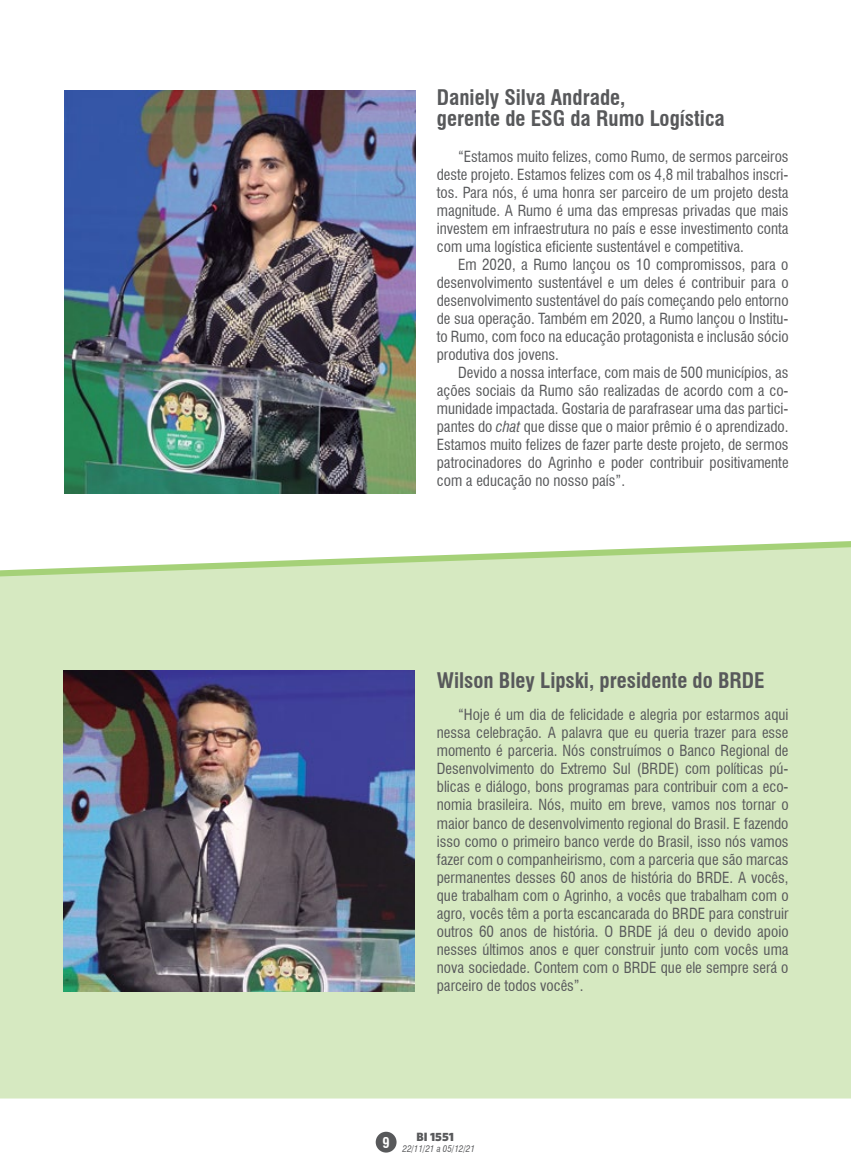
<style>
.page{position:relative;width:851px;height:1170px;background:#fff}
.page>*{position:absolute;margin:0;border:0;box-sizing:border-box;transform-origin:0 0}
.t1{font:700 condensed 21px/21px "Swiss 721 BT";color:#58595b}
.t2{font:condensed 15px/18px "Swiss 721 BT";color:#58595b;text-align:justify}
.t3{font:700 condensed 14.4px "Swiss 721 BT";color:#fff}
.t4{font:900 12px "Whitney HTF";color:#58595b}
.t5{font:italic condensed 9px "Swiss 721 BT";color:#58595b}
.s1{font-style:italic}
</style>
<div class="page">
<div style="left:375px;top:1131px;width:21px;height:21px;background:#58595b;border-radius:50%"></div>
<div style="left:0;top:547px;width:850px;height:551px;background:#d6e9c1"></div>
<img style="left:65px;top:90px;width:351px;height:403px">
<img style="left:64px;top:670px;width:350px;height:321px">
<h1 class="t1" style="left:437px;top:87px;width:289px">Daniely Silva Andrade,<br>gerente de ESG da Rumo Logística</h1>
<p class="t2" style="left:437px;top:148px;width:353px;text-indent:21px">“Estamos muito felizes, como Rumo, de sermos parceiros deste projeto. Estamos felizes com os 4,8 mil trabalhos inscri&shy;tos. Para nós, é uma honra ser parceiro de um projeto desta magnitude. A Rumo é uma das empresas privadas que mais investem em infraestrutura no país e esse investimento conta com uma logística eficiente sustentável e competitiva.</p>
<p class="t2" style="left:437px;top:256px;width:353px;text-indent:21px">Em 2020, a Rumo lançou os 10 compromissos, para o desenvolvimento sustentável e um deles é contribuir para o desenvolvimento sustentável do país começando pelo entorno de sua operação. Também em 2020, a Rumo lançou o Institu&shy;to Rumo, com foco na educação protagonista e inclusão sócio produtiva dos jovens.</p>
<p class="t2" style="left:437px;top:364px;width:353px;text-indent:21px">Devido a nossa interface, com mais de 500 municípios, as ações sociais da Rumo são realizadas de acordo com a co&shy;munidade impactada. Gostaria de parafrasear uma das partici&shy;pantes do <span class="s1">chat</span> que disse que o maior prêmio é o aprendizado.<br>Estamos muito felizes de fazer parte deste projeto, de sermos patrocinadores do Agrinho e poder contribuir positivamente com a educação no nosso país”.</p>
<h1 class="t1" style="left:437px;top:669px;width:329px">Wilson Bley Lipski, presidente do BRDE</h1>
<p class="t2" style="left:437px;top:706px;width:353px;text-indent:21px">“Hoje é um dia de felicidade e alegria por estarmos aqui nessa celebração. A palavra que eu queria trazer para esse momento é parceria. Nós construímos o Banco Regional de Desenvolvimento do Extremo Sul (BRDE) com políticas pú&shy;blicas e diálogo, bons programas para contribuir com a eco&shy;nomia brasileira. Nós, muito em breve, vamos nos tornar o maior banco de desenvolvimento regional do Brasil. E fazendo isso como o primeiro banco verde do Brasil, isso nós vamos fazer com o companheirismo, com a parceria que são marcas permanentes desses 60 anos de história do BRDE. A vocês, que trabalham com o Agrinho, a vocês que trabalham com o agro, vocês têm a porta escancarada do BRDE para construir outros 60 anos de história. O BRDE já deu o devido apoio nesses últimos anos e quer construir junto com vocês uma nova sociedade. Contem com o BRDE que ele sempre será o parceiro de todos vocês”.</p>
<p class="t3" style="left:382px;top:1133px;width:9px">9</p>
<p class="t4" style="left:416px;top:1128px;width:39px">BI 1551</p>
<p class="t5" style="left:402px;top:1143px;width:74px">22/11/21 a 05/12/21</p>
</div>
